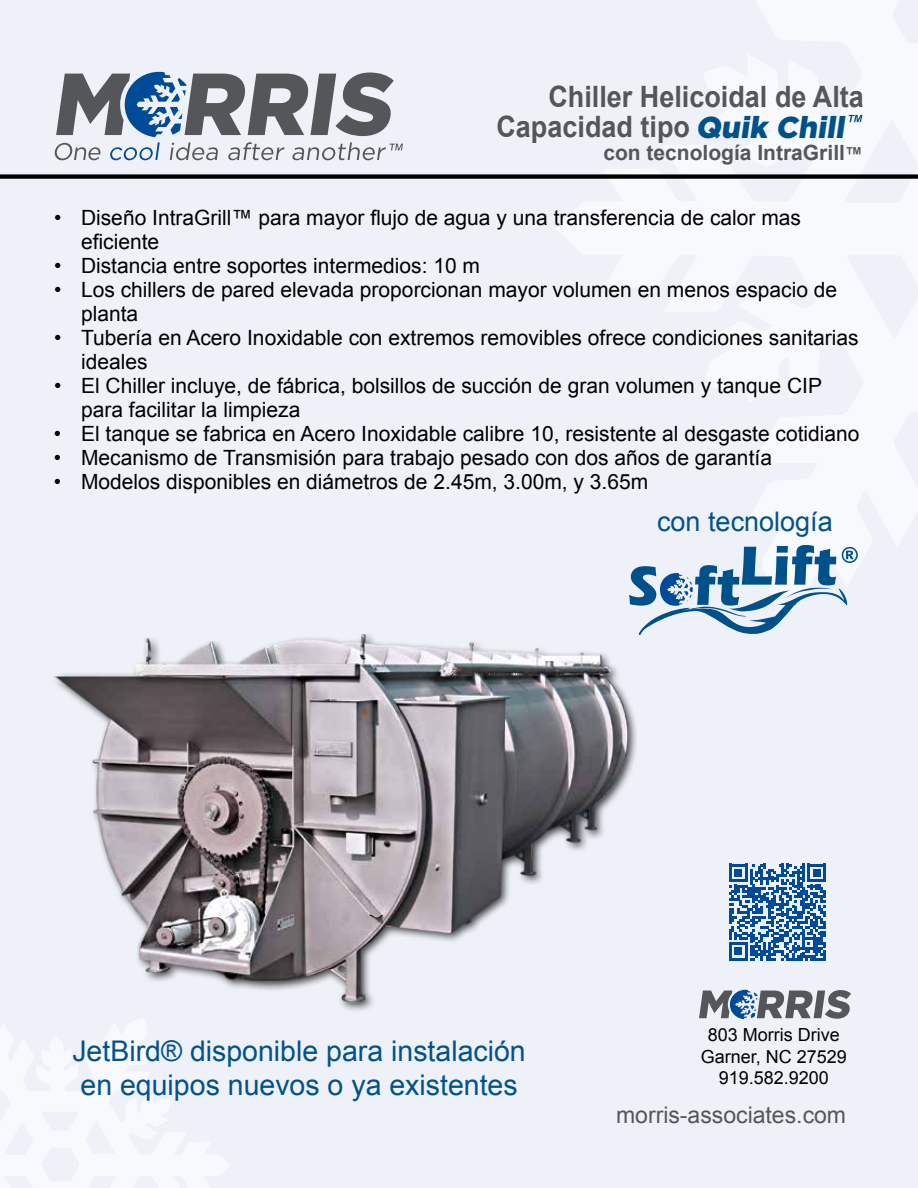
<style>
.page{position:relative;width:918px;height:1188px;background:#eef2f8}
.page>*{position:absolute;margin:0;border:0;box-sizing:border-box;transform-origin:0 0}
.t1{font:700 29.4px/29.8px "Arial";color:#55565a;scale:.92 1}
.t2{font:28.5px/34.2px "Arial";color:#02528a}
.t3{font:27px "Arial";color:#02528a}
.t4{font:22.95px "Arial";color:#55565a}
.t5{font:21px/24px "Arial";color:#000}
.t6{font:700 21px "Arial";color:#55565a}
.t7{font:18px/21.6px "Arial";color:#000;text-align:center}
.s1{font-family:"Gotham";font-weight:900;font-size:30.3px;color:#00518a}
.s2{font-size:18px}
</style>
<div class="page">
<div style="left:0;top:174px;width:918px;height:5px;background:#000"></div>
<svg style="left:54px;top:72px;width:349px;height:88px"></svg>
<svg style="left:849px;top:115px;width:13px;height:7px"></svg>
<svg style="left:629px;top:545px;width:229px;height:90px"></svg>
<img style="left:53px;top:618px;width:584px;height:391px">
<svg style="left:729px;top:864px;width:97px;height:97px"></svg>
<svg style="left:699px;top:990px;width:152px;height:29px"></svg>
<h1 class="t1" style="left:496px;top:82px;width:401px;text-indent:52px">Chiller Helicoidal de Alta<br>Capacidad tipo <span class="s1">Quik Chill</span></h1>
<p class="t6" style="left:603px;top:139px;width:261px">con tecnología IntraGrill<span class="s2">™</span></p>
<p class="t5" style="left:81px;top:205px;width:722px;text-indent:-27px">• Diseño IntraGrill™ para mayor flujo de agua y una transferencia de calor mas eficiente</p>
<p class="t5" style="left:54px;top:253px;width:428px">• Distancia entre soportes intermedios: 10 m</p>
<p class="t5" style="left:81px;top:277px;width:758px;text-indent:-27px">• Los chillers de pared elevada proporcionan mayor volumen en menos espacio de planta</p>
<p class="t5" style="left:81px;top:325px;width:779px;text-indent:-27px">• Tubería en Acero Inoxidable con extremos removibles ofrece condiciones sanitarias ideales</p>
<p class="t5" style="left:81px;top:373px;width:743px;text-indent:-27px">• El Chiller incluye, de fábrica, bolsillos de succión de gran volumen y tanque CIP para facilitar la limpieza</p>
<p class="t5" style="left:54px;top:421px;width:807px">• El tanque se fabrica en Acero Inoxidable calibre 10, resistente al desgaste cotidiano</p>
<p class="t5" style="left:54px;top:445px;width:720px">• Mecanismo de Transmisión para trabajo pesado con dos años de garantía</p>
<p class="t5" style="left:54px;top:469px;width:596px">• Modelos disponibles en diámetros de 2.45m, 3.00m, y 3.65m</p>
<p class="t3" style="left:657px;top:504px;width:177px">con tecnología</p>
<h2 class="t2" style="left:72px;top:1034px;width:455px">JetBird® disponible para instalación en equipos nuevos o ya existentes</h2>
<p class="t7" style="left:701px;top:1024px;width:148px">803 Morris Drive<br>Garner, NC 27529<br>919.582.9200</p>
<p class="t4" style="left:616px;top:1100px;width:232px">morris-associates.com</p>
</div>
